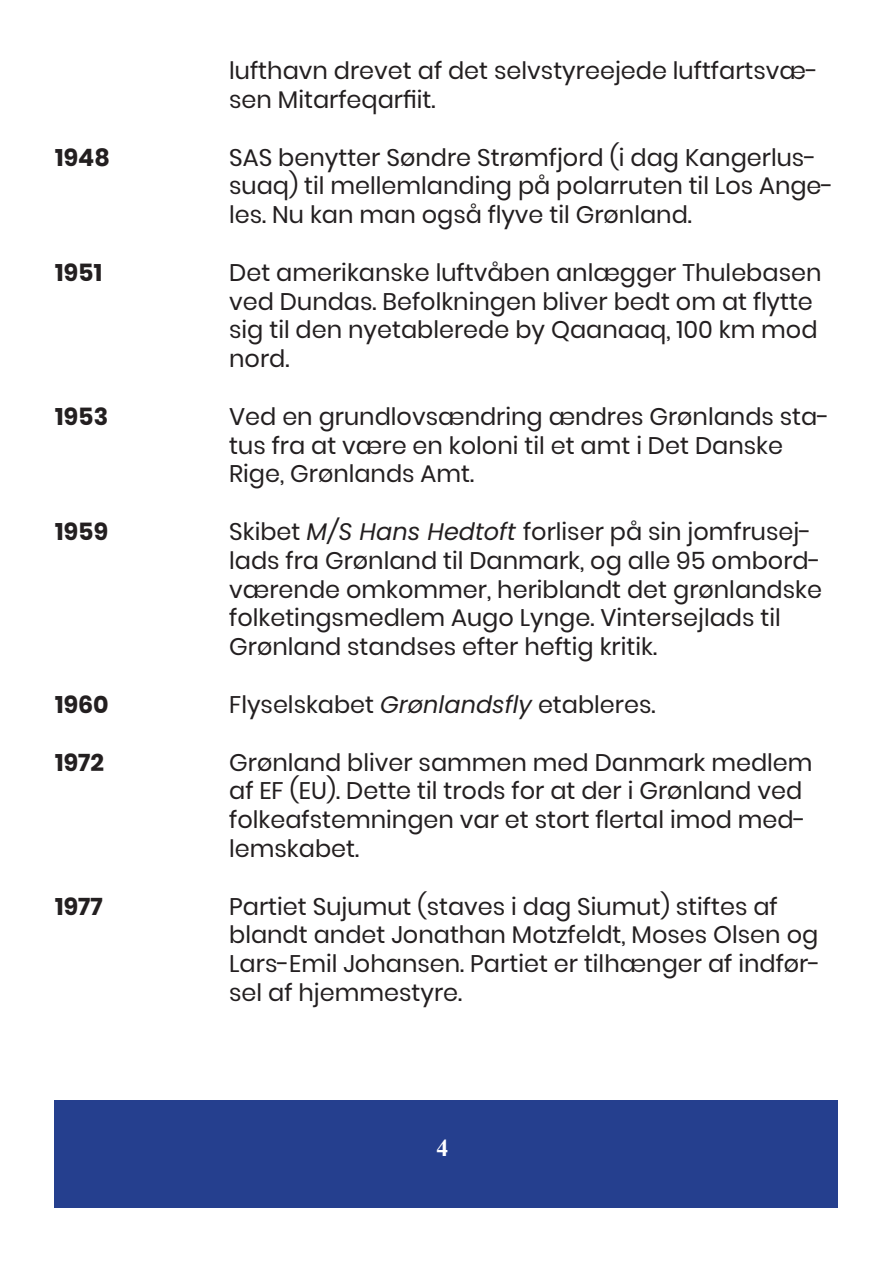
<style>
.page{position:relative;width:893px;height:1263px;background:#fff}
.page>*{position:absolute;margin:0;border:0;box-sizing:border-box;transform-origin:0 0}
.t1{font:24px/28.8px "Poppins";color:#231f20}
.t2{font:700 24px "Poppins";color:#231f20}
.t3{font:700 24px "Times New Roman";color:#fff}
.s1{font-style:italic}
</style>
<div class="page">
<div style="left:55px;top:1100px;width:783px;height:108px;background:#253f8e"></div>
<p class="t2" style="left:55px;top:143px;width:56px">1948</p>
<p class="t2" style="left:55px;top:258px;width:48px">1951</p>
<p class="t2" style="left:55px;top:402px;width:54px">1953</p>
<p class="t2" style="left:55px;top:518px;width:54px">1959</p>
<p class="t2" style="left:55px;top:690px;width:55px">1960</p>
<p class="t2" style="left:55px;top:748px;width:50px">1972</p>
<p class="t2" style="left:55px;top:892px;width:49px">1977</p>
<p class="t1" style="left:229px;top:57px;width:591px">lufthavn drevet af det selvstyreejede luftfartsvæ&shy;sen Mitarfeqarfiit.</p>
<p class="t1" style="left:229px;top:143px;width:606px">SAS benytter Søndre Strømfjord (i dag Kangerlus&shy;suaq) til mellemlanding på polarruten til Los Ange&shy;les. Nu kan man også flyve til Grønland.</p>
<p class="t1" style="left:229px;top:258px;width:594px">Det amerikanske luftvåben anlægger Thulebasen ved Dundas. Befolkningen bliver bedt om at flytte sig til den nyetablerede by Qaanaaq, 100 km mod nord.</p>
<p class="t1" style="left:229px;top:402px;width:602px">Ved en grundlovsændring ændres Grønlands sta&shy;tus fra at være en koloni til et amt i Det Danske<br>Rige, Grønlands Amt.</p>
<p class="t1" style="left:229px;top:517px;width:594px">Skibet <span class="s1">M/S Hans Hedtoft</span> forliser på sin jomfrusej&shy;lads fra Grønland til Danmark, og alle 95 ombord&shy;værende omkommer, heriblandt det grønlandske folketingsmedlem Augo Lynge. Vintersejlads til Grønland standses efter heftig kritik.</p>
<p class="t1" style="left:229px;top:690px;width:428px">Flyselskabet <span class="s1">Grønlandsfly</span> etableres.</p>
<p class="t1" style="left:229px;top:748px;width:585px">Grønland bliver sammen med Danmark medlem af EF (EU). Dette til trods for at der i Grønland ved folkeafstemningen var et stort flertal imod med&shy;lemskabet.</p>
<p class="t1" style="left:229px;top:892px;width:593px">Partiet Sujumut (staves i dag Siumut) stiftes af blandt andet Jonathan Motzfeldt, Moses Olsen og Lars-Emil Johansen. Partiet er tilhænger af indfør&shy;sel af hjemmestyre.</p>
<p class="t3" style="left:436px;top:1130px;width:13px">4</p>
</div>
